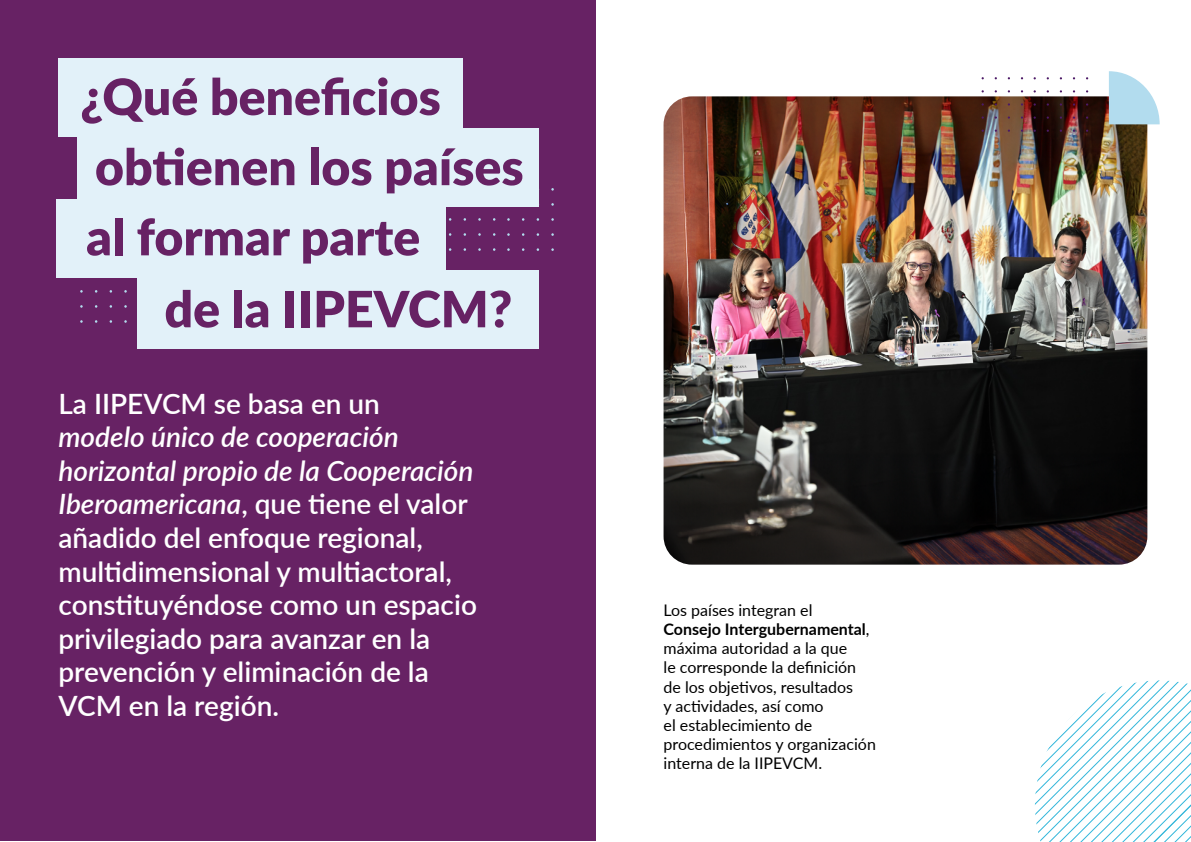
<style>
.page{position:relative;width:1191px;height:842px;background:#fff}
.page>*{position:absolute;margin:0;border:0;box-sizing:border-box;transform-origin:0 0}
.t1{font:900 50px/70.1px "Lato";color:#672264}
.t2{font:600 28px/33.6px "Lato";color:#fff}
.t3{font:16px/19.2px "Lato";color:#000}
.s1{font-style:italic}
.s2{font-weight:700}
</style>
<div class="page">
<div style="left:0;top:0;width:595px;height:841px;background:#672264"></div>
<div style="left:58px;top:58px;width:405px;height:79px;background:#e2f1f9"></div>
<div style="left:77px;top:128px;width:462px;height:79px;background:#e2f1f9"></div>
<div style="left:57px;top:199px;width:389px;height:78px;background:#e2f1f9"></div>
<div style="left:137px;top:270px;width:402px;height:79px;background:#e2f1f9"></div>
<img style="left:663px;top:96px;width:484px;height:469px">
<svg style="left:1035px;top:680px;width:156px;height:162px"></svg>
<svg style="left:1108px;top:71px;width:51px;height:53px"></svg>
<h1 class="t1" style="left:80px;top:60px;width:445px">¿Qué beneficios obtienen los países al formar parte</h1>
<h1 class="t1" style="left:164px;top:272px;width:349px">de la IIPEVCM?</h1>
<p class="t2" style="left:58px;top:385px;width:323px">La IIPEVCM se basa en un</p>
<p class="t2" style="left:58px;top:419px;width:420px"><span class="s1">modelo único de cooperación horizontal propio de la Cooperación<br>Iberoamericana</span>, que tiene el valor añadido del enfoque regional, multidimensional y multiactoral, constituyéndose como un espacio privilegiado para avanzar en la prevención y eliminación de la<br>VCM en la región.</p>
<p class="t3" style="left:663px;top:600px;width:214px">Los países integran el<br><span class="s2">Consejo Intergubernamental</span>, máxima autoridad a la que<br>le corresponde la definición de los objetivos, resultados<br>y actividades, así como<br>el establecimiento de procedimientos y organización interna de la IIPEVCM.</p>
</div>
